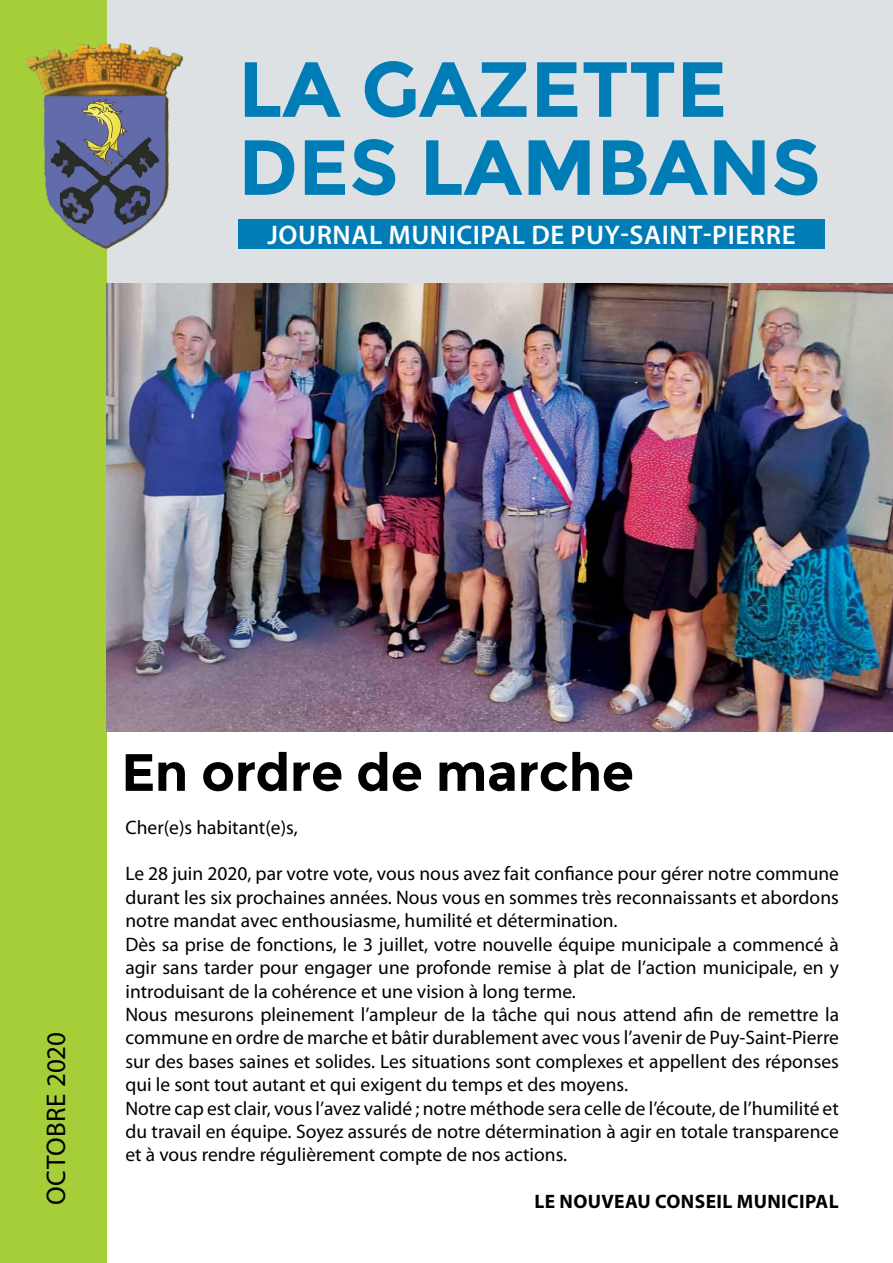
<style>
.page{position:relative;width:893px;height:1263px;background:#fff}
.page>*{position:absolute;margin:0;border:0;box-sizing:border-box;transform-origin:0 0}
.t1{font:700 78px/78px "Montserrat";color:#007db7}
.t2{font:700 52.5px "Montserrat";color:#000}
.t3{font:600 27px "Myriad Pro";letter-spacing:.02em;color:#fff}
.t4{font:27px "Myriad Pro";letter-spacing:.02em;color:#000}
.t5{font:19.5px/23.4px "Myriad Pro";color:#000}
.t6{font:700 19.5px "Myriad Pro";letter-spacing:.02em;color:#000}
</style>
<div class="page">
<div style="left:86px;top:0;width:807px;height:283px;background:#dde1e4"></div>
<div style="left:0;top:0;width:106px;height:1263px;background:#a6ce39"></div>
<div style="left:239px;top:219px;width:586px;height:29px;background:#007db7"></div>
<img style="left:26px;top:43px;width:157px;height:205px">
<img style="left:106px;top:283px;width:787px;height:448px">
<h1 class="t1" style="left:238px;top:51px;width:584px">LA GAZETTE<br>DES LAMBANS</h1>
<h3 class="t3" style="left:267px;top:218px;width:530px">JOURNAL MUNICIPAL DE PUY-SAINT-PIERRE</h3>
<h3 class="t4" style="left:39px;top:1205px;width:175px;rotate:-90deg">octobre 2020</h3>
<h2 class="t2" style="left:121px;top:741px;width:514px">EN ORDRE DE MARCHE</h2>
<p class="t5" style="left:125px;top:815px;width:174px">Cher(e)s habitant(e)s,</p>
<p class="t5" style="left:125px;top:862px;width:715px">Le 28 juin 2020, par votre vote, vous nous avez fait confiance pour gérer notre commune durant les six prochaines années. Nous vous en sommes très reconnaissants et abordons notre mandat avec enthousiasme, humilité et détermination.<br>Dès sa prise de fonctions, le 3 juillet, votre nouvelle équipe municipale a commencé à agir sans tarder pour engager une profonde remise à plat de l’action municipale, en y introduisant de la cohérence et une vision à long terme.<br>Nous mesurons pleinement l’ampleur de la tâche qui nous attend afin de remettre la commune en ordre de marche et bâtir durablement avec vous l’avenir de Puy-Saint-Pierre sur des bases saines et solides. Les situations sont complexes et appellent des réponses qui le sont tout autant et qui exigent du temps et des moyens.<br>Notre cap est clair, vous l’avez validé ; notre méthode sera celle de l’écoute, de l’humilité et du travail en équipe. Soyez assurés de notre détermination à agir en totale transparence et à vous rendre régulièrement compte de nos actions.</p>
<p class="t6" style="left:534px;top:1189px;width:301px">LE NOUVEAU CONSEIL MUNICIPAL</p>
</div>
